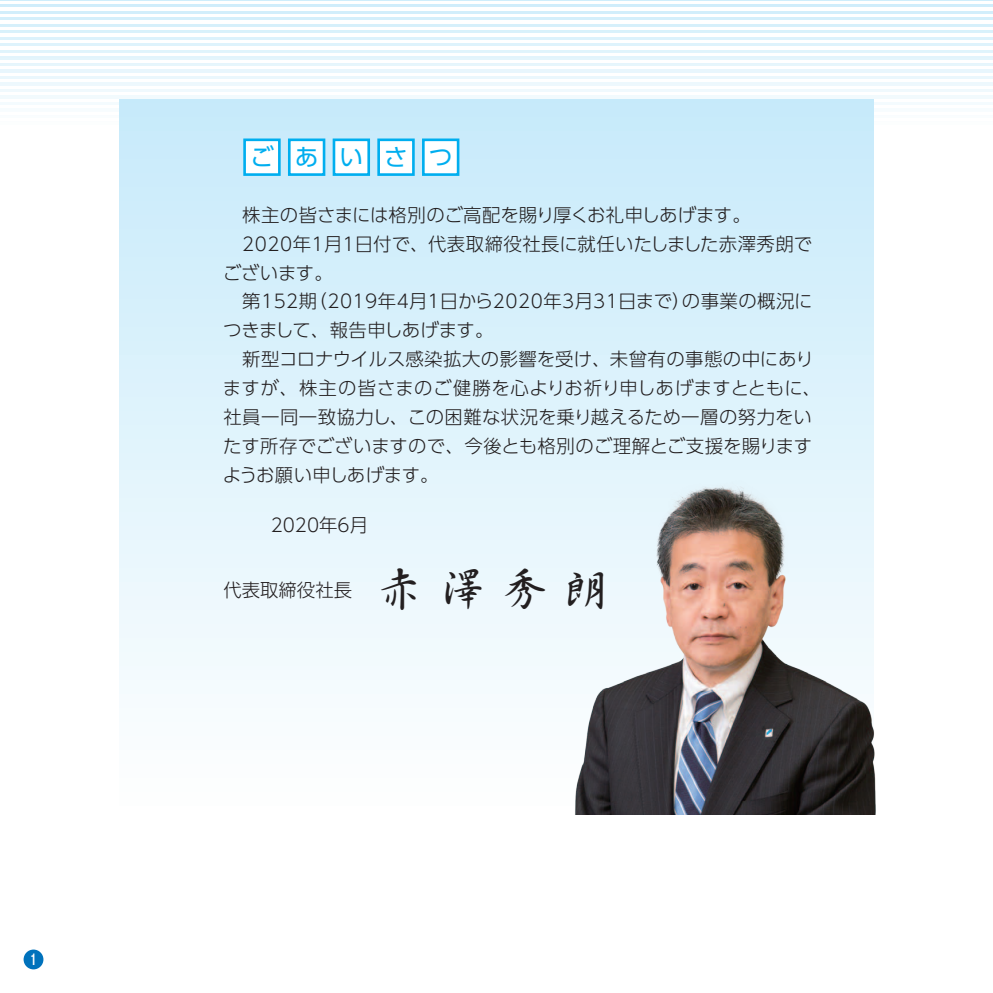
<style>
.page{position:relative;width:993px;height:993px;background:#fff}
.page>*{position:absolute;margin:0;border:0;box-sizing:border-box;transform-origin:0 0}
.t1{font:45.5px "DF Gyo Sho Std W5";color:#231f20}
.t2{font:23.62px "UD Shin Go Pro";letter-spacing:.89em;color:#00aeef}
.t3{font:300 18.38px/28.9px "UD Shin Go Pro";letter-spacing:.01em;color:#231f20}
.t4{font:700 15.75px "Futo Go B101 Pro";color:#fff;scale:.9 1}
</style>
<div class="page">
<hr style="left:0;top:0;width:992px;height:1px;background:#ceedfb">
<hr style="left:0;top:5px;width:992px;height:2px;background:#d0edfb">
<hr style="left:0;top:11px;width:992px;height:2px;background:#d2eefb">
<hr style="left:0;top:18px;width:992px;height:2px;background:#d4effb">
<hr style="left:0;top:24px;width:992px;height:2px;background:#d6f0fb">
<hr style="left:0;top:31px;width:992px;height:2px;background:#d9f1fb">
<hr style="left:0;top:37px;width:992px;height:2px;background:#dcf2fc">
<hr style="left:0;top:44px;width:992px;height:2px;background:#def3fc">
<hr style="left:0;top:50px;width:992px;height:2px;background:#e0f4fc">
<hr style="left:0;top:57px;width:992px;height:2px;background:#e3f4fc">
<hr style="left:0;top:63px;width:992px;height:2px;background:#e5f5fc">
<hr style="left:0;top:70px;width:992px;height:2px;background:#e8f6fd">
<hr style="left:0;top:76px;width:992px;height:2px;background:#eaf7fd">
<hr style="left:0;top:83px;width:992px;height:2px;background:#edf8fd">
<hr style="left:0;top:89px;width:992px;height:2px;background:#eff9fd">
<hr style="left:0;top:96px;width:992px;height:2px;background:#f2fafd">
<hr style="left:0;top:102px;width:992px;height:3px;background:#f4fbfe">
<hr style="left:0;top:109px;width:992px;height:2px;background:#f7fcfe">
<hr style="left:0;top:115px;width:992px;height:3px;background:#fafdfe">
<div style="left:119px;top:99px;width:754px;height:715px;background:linear-gradient(to bottom,#c6eafa,#fefefe)"></div>
<img style="left:554px;top:443px;width:322px;height:371px">
<div style="left:23px;top:948px;width:21px;height:21px;background:#0072bc;border-radius:50%"></div>
<div style="left:22px;top:947px;width:23px;height:23px;border:2px solid #fff;border-radius:50%"></div>
<div style="left:244px;top:140px;width:35px;height:34px;background:#fff"></div>
<div style="left:243px;top:138px;width:37px;height:38px;border:3px solid #00aeef"></div>
<div style="left:289px;top:140px;width:35px;height:34px;background:#fff"></div>
<div style="left:288px;top:138px;width:37px;height:38px;border:3px solid #00aeef"></div>
<div style="left:334px;top:140px;width:34px;height:34px;background:#fff"></div>
<div style="left:332px;top:138px;width:38px;height:38px;border:3px solid #00aeef"></div>
<div style="left:378px;top:140px;width:35px;height:34px;background:#fff"></div>
<div style="left:377px;top:138px;width:37px;height:38px;border:3px solid #00aeef"></div>
<div style="left:423px;top:140px;width:35px;height:34px;background:#fff"></div>
<div style="left:422px;top:138px;width:37px;height:38px;border:3px solid #00aeef"></div>
<p class="t4" style="left:30px;top:946px;width:9px">1</p>
<p class="t2" style="left:250px;top:138px;width:204px">ごあいさつ</p>
<p class="t3" style="left:222px;top:200px;width:599px">　株主の皆さまには格別のご高配を賜り厚くお礼申しあげます。　2020年1月1日付で、代表取締役社長に就任いたしました赤澤秀朗でございます。<br>　第152期（2019年4月1日から2020年3月31日まで）の事業の概況につきまして、報告申しあげます。<br>　新型コロナウイルス感染拡大の影響を受け、未曾有の事態の中にありますが、株主の皆さまのご健勝を心よりお祈り申しあげますとともに、社員一同一致協力し、この困難な状況を乗り越えるため一層の努力をいたす所存でございますので、今後とも格別のご理解とご支援を賜りますようお願い申しあげます。</p>
<p class="t3" style="left:270px;top:510px;width:99px">2020年6月</p>
<p class="t3" style="left:223px;top:575px;width:130px">代表取締役社長</p>
<h1 class="t1" style="left:376px;top:564px;width:235px">赤澤秀朗</h1>
</div>
